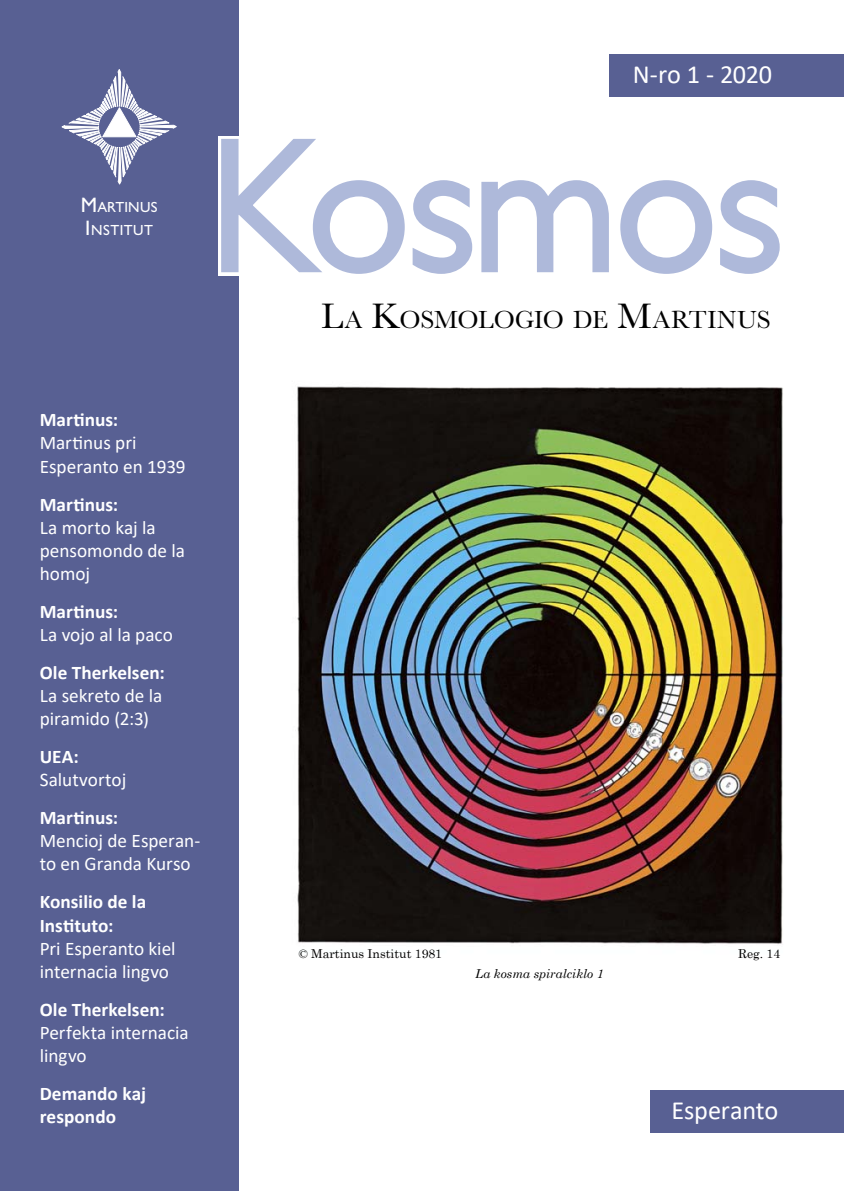
<style>
.page{position:relative;width:844px;height:1191px;background:#fff}
.page>*{position:absolute;margin:0;border:0;box-sizing:border-box;transform-origin:0 0}
.t1{font:300 184.28px "Gill Sans";color:#aeb9da}
.t2{font:26.25px "Calibri";letter-spacing:-.01em;color:#fff}
.t3{font:25.72px "Baskerville";letter-spacing:-.01em;color:#000}
.t4{font:19.25px/23.1px "Calibri";letter-spacing:-.005em;color:#fff}
.t5{font:700 19.25px/23.1px "Calibri";color:#fff}
.t6{font:14.7px/22.8px "Gill Sans";letter-spacing:.02em;color:#fff}
.t7{font:12.25px "Century Schoolbook";color:#000}
.t8{font:italic 12.25px "Century Schoolbook";color:#000}
.s1{font-size:21px}
.s2{font-size:36.75px}
</style>
<div class="page">
<div style="left:0;top:0;width:238px;height:1191px;background:#586093"></div>
<svg style="left:218px;top:132px;width:562px;height:146px"></svg>
<div style="left:609px;top:55px;width:234px;height:42px;background:#586093"></div>
<div style="left:650px;top:1090px;width:193px;height:42px;background:#586093"></div>
<svg style="left:61px;top:69px;width:116px;height:116px"></svg>
<img style="left:297px;top:386px;width:486px;height:558px">
<p class="t6" style="left:81px;top:196px;width:78px"><span class="s1">M</span>ARTINUS<br><span class="s1">I</span> NSTITUT</p>
<h2 class="t2" style="left:632px;top:56px;width:141px">N-ro 1 - 2020</h2>
<h1 class="t1" style="left:211px;top:103px;width:572px">Kosmos</h1>
<h3 class="t3" style="left:321px;top:304px;width:451px"><span class="s2">L</span>A <span class="s2">K</span>OSMOLOGIO DE <span class="s2">M</span>ARTINUS</h3>
<p class="t5" style="left:40px;top:408px;width:80px">Martinus:</p>
<p class="t4" style="left:40px;top:431px;width:147px">Martinus pri<br>Esperanto en 1939</p>
<p class="t5" style="left:40px;top:492px;width:80px">Martinus:</p>
<p class="t4" style="left:40px;top:515px;width:147px">La morto kaj la pensomondo de la homoj</p>
<p class="t5" style="left:40px;top:599px;width:80px">Martinus:</p>
<p class="t4" style="left:40px;top:622px;width:135px">La vojo al la paco</p>
<p class="t5" style="left:40px;top:661px;width:126px">Ole Therkelsen:</p>
<p class="t4" style="left:40px;top:683px;width:124px">La sekreto de la piramido (2:3)</p>
<p class="t5" style="left:40px;top:745px;width:41px">UEA:</p>
<p class="t4" style="left:40px;top:768px;width:88px">Salutvortoj</p>
<p class="t5" style="left:40px;top:806px;width:80px">Martinus:</p>
<p class="t4" style="left:40px;top:829px;width:162px">Mencioj de Esperan&shy;to en Granda Kurso</p>
<p class="t5" style="left:40px;top:890px;width:108px">Konsilio de la<br>Instituto:</p>
<p class="t4" style="left:40px;top:936px;width:137px">Pri Esperanto kiel internacia lingvo</p>
<p class="t5" style="left:40px;top:997px;width:126px">Ole Therkelsen:</p>
<p class="t4" style="left:40px;top:1020px;width:151px">Perfekta internacia lingvo</p>
<p class="t5" style="left:40px;top:1081px;width:108px">Demando kaj respondo</p>
<p class="t7" style="left:298px;top:943px;width:145px">© Martinus Institut 1981</p>
<p class="t7" style="left:738px;top:943px;width:43px">Reg. 14</p>
<p class="t8" style="left:475px;top:964px;width:130px">La kosma spiralciklo 1</p>
<h2 class="t2" style="left:671px;top:1092px;width:108px">Esperanto</h2>
</div>
